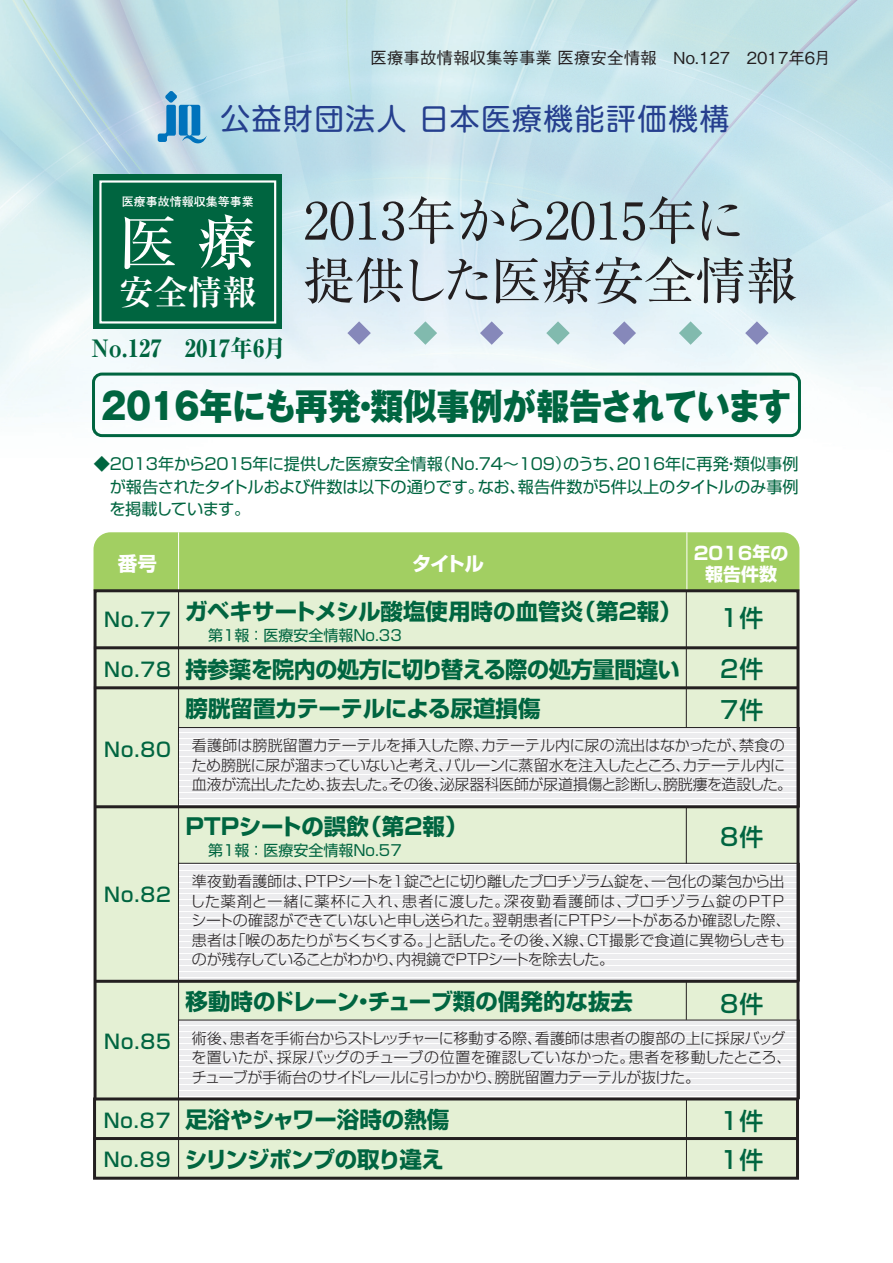
<style>
.page{position:relative;width:893px;height:1263px;background:#fff}
.page>*{position:absolute;margin:0;border:0;box-sizing:border-box;transform-origin:0 0}
.t1{font:59.4px "Ryumin Pro Medium 90 msp RKSJ H";color:#fff}
.t2{font:51px/60px "Ryumin Pro Regular 90 msp RKSJ H";color:#231f20}
.t3{font:36px "Gothic MB101 Pro Heavy 90 msp RKSJ H";letter-spacing:-.01em;color:#006540;scale:.92 1}
.t4{font:34.35px "Ryumin Pro Bold 90 msp RKSJ H";color:#fff}
.t5{font:29.85px "Shin M Go Pro Regular 90 msp RKSJ H";letter-spacing:.05em;color:#253f8e}
.t6{font:24px "Ryumin Pro Heavy 90 msp RKSJ H";color:#006540;scale:.95 1}
.t7{font:24px/39px "Shin Go Pro Medium 90 msp RKSJ H";letter-spacing:.05em;color:#006540}
.t8{font:22.5px/40px "Shin Go Pro Bold 90 msp RKSJ H";letter-spacing:-.015em;color:#006540}
.t9{font:22.5px "Shin Go Pro Bold 90 msp RKSJ H";letter-spacing:-.095em;color:#006540}
.t10{font:19.5px "Shin Go Pro Medium 90 msp RKSJ H";letter-spacing:.05em;color:#006540}
.t11{font:19.5px "Shin Go Pro Bold 90 msp RKSJ H";letter-spacing:-.035em;color:#fff}
.t12{font:18px/21px "Shin Go Pro Bold 90 msp RKSJ H";color:#fff;text-align:center}
.t13{font:16.5px "Gothic BBB Pro Medium 90 msp RKSJ H";color:#231f20}
.t14{font:16.2px "Shin Go Pro Regular 90 msp RKSJ H";letter-spacing:-.085em;color:#006540}
.t15{font:16.2px "Shin Go Pro Regular 90 msp RKSJ H";letter-spacing:-.01em;color:#006540}
.t16{font:16.2px "Shin Go Pro Regular 90 msp RKSJ H";letter-spacing:-.03em;color:#006540}
.t17{font:15px/19.5px "Shin Go Pro Light 90 msp RKSJ H";letter-spacing:-.02em;color:#231f20}
.t18{font:15px "Shin Go Pro Regular 90 msp RKSJ H";color:#006540}
.t19{font:12px "Futo Go B101 Pro Bold 90 msp RKSJ H";color:#fff}
.s1{font-family:"Shin Go Pro Medium 90 msp RKSJ H";font-size:19.5px}
</style>
<div class="page">
<img style="left:0;top:0;width:893px;height:1100px">
<div style="left:98px;top:808px;width:697px;height:172px;background:#e4f0d4"></div>
<div style="left:95px;top:591px;width:704px;height:97px;background:#e4f0d4"></div>
<div style="left:98px;top:983px;width:697px;height:113px;background:#e4f0d4"></div>
<div style="left:98px;top:689px;width:697px;height:116px;background:#e4f0d4"></div>
<div style="left:178px;top:728px;width:621px;height:79px;background:linear-gradient(to right,#f2f2f4,#f2f2f4)"></div>
<div style="left:178px;top:727px;width:621px;height:80px;border:1px solid #231f20"></div>
<svg style="left:180px;top:865px;width:615px;height:114px;fill:#ececee"></svg>
<div style="left:178px;top:863px;width:621px;height:118px;border:1px solid #231f20"></div>
<svg style="left:180px;top:1022px;width:615px;height:74px;fill:#ececee"></svg>
<div style="left:92px;top:373px;width:709px;height:64px;border:3px solid #006540;border-radius:8px"></div>
<div style="left:94px;top:532px;width:705px;height:57px;background:#a2cf62"></div>
<hr style="left:178px;top:532px;width:1px;height:59px;background:#fff">
<hr style="left:686px;top:532px;width:1px;height:59px;background:#fff">
<div style="left:94px;top:175px;width:188px;height:154px;background:#006540"></div>
<div style="left:99px;top:180px;width:177px;height:144px;border:2px solid #fff"></div>
<svg style="left:347px;top:321px;width:24px;height:24px"></svg>
<svg style="left:414px;top:321px;width:23px;height:24px"></svg>
<svg style="left:480px;top:321px;width:23px;height:24px"></svg>
<svg style="left:546px;top:321px;width:24px;height:24px"></svg>
<svg style="left:612px;top:321px;width:24px;height:24px"></svg>
<svg style="left:679px;top:321px;width:23px;height:24px"></svg>
<svg style="left:745px;top:321px;width:23px;height:24px"></svg>
<svg style="left:158px;top:91px;width:49px;height:52px;background:#72b0d5"></svg>
<div style="left:94px;top:589px;width:705px;height:511px;border:3px solid #231f20"></div>
<hr style="left:178px;top:591px;width:1px;height:137px;background:#231f20">
<hr style="left:686px;top:591px;width:1px;height:137px;background:#231f20">
<hr style="left:94px;top:646px;width:704px;height:3px;background:#231f20">
<hr style="left:94px;top:686px;width:704px;height:3px;background:#231f20">
<hr style="left:95px;top:805px;width:703px;height:3px;background:#231f20">
<hr style="left:178px;top:807px;width:1px;height:57px;background:#231f20">
<hr style="left:686px;top:807px;width:1px;height:57px;background:#231f20">
<hr style="left:95px;top:980px;width:703px;height:3px;background:#231f20">
<hr style="left:178px;top:981px;width:1px;height:39px;background:#231f20">
<hr style="left:686px;top:981px;width:1px;height:39px;background:#231f20">
<div style="left:95px;top:1099px;width:702px;height:79px;background:#e4f0d4"></div>
<div style="left:93px;top:1097px;width:706px;height:83px;border:3px solid #231f20"></div>
<hr style="left:178px;top:1099px;width:1px;height:79px;background:#231f20">
<hr style="left:686px;top:1099px;width:1px;height:79px;background:#231f20">
<hr style="left:93px;top:1137px;width:704px;height:3px;background:#231f20">
<p class="t13" style="left:371px;top:51px;width:462px">医療事故情報収集等事業 医療安全情報　No.127　2017年6月</p>
<h3 class="t5" style="left:221px;top:107px;width:511px">公益財団法人 日本医療機能評価機構</h3>
<p class="t19" style="left:122px;top:197px;width:133px">医療事故情報収集等事業</p>
<h1 class="t1" style="left:119px;top:220px;width:140px">医 療</h1>
<h3 class="t4" style="left:119px;top:279px;width:139px">安全情報</h3>
<h3 class="t6" style="left:92px;top:339px;width:206px">No.127　2017年6月</h3>
<h2 class="t2" style="left:304px;top:197px;width:495px">2013年から2015年に提供した医療安全情報</h2>
<h3 class="t3" style="left:101px;top:393px;width:752px">2016年にも再発・類似事例が報告されています</h3>
<p class="t14" style="left:94px;top:458px;width:706px">◆２０１３年から２０１５年に提供した医療安全情報（No.７４～１０９）のうち、２０１６年に再発・類似事例</p>
<p class="t15" style="left:110px;top:481px;width:690px">が報告されたタイトルおよび件数は以下の通りです。なお、報告件数が5件以上のタイトルのみ事例</p>
<p class="t16" style="left:94px;top:503px;width:158px">　を掲載しています。</p>
<h3 class="t11" style="left:118px;top:556px;width:40px">番号</h3>
<p class="t12" style="left:694px;top:545px;width:96px">2016年の報告件数</p>
<h3 class="t11" style="left:412px;top:556px;width:74px">タイトル</h3>
<h3 class="t8" style="left:104px;top:594px;width:579px"><sub>No.77</sub> ガベキサートメシル酸塩使用時の血管炎（第２報）</h3>
<p class="t18" style="left:208px;top:629px;width:195px">第1報 ：医療安全情報No.33</p>
<h3 class="t8" style="left:104px;top:653px;width:577px"><span class="s1">No.78</span> 持参薬を院内の処方に切り替える際の処方量間違い</h3>
<h3 class="t7" style="left:720px;top:653px;width:45px">2件</h3>
<h3 class="t7" style="left:720px;top:602px;width:45px">1件</h3>
<h3 class="t10" style="left:104px;top:742px;width:68px">No.80</h3>
<h3 class="t10" style="left:104px;top:887px;width:68px">No.82</h3>
<h3 class="t10" style="left:104px;top:1034px;width:68px">No.85</h3>
<h3 class="t8" style="left:186px;top:692px;width:356px">膀胱留置カテーテルによる尿道損傷</h3>
<h3 class="t7" style="left:720px;top:694px;width:45px">7件</h3>
<p class="t17" style="left:192px;top:738px;width:602px">看護師は膀胱留置カテーテルを挿入した際、カテーテル内に尿の流出はなかったが、禁食のため膀胱に尿が溜まっていないと考え、バルーンに蒸留水を注入したところ、カテーテル内に血液が流出したため、抜去した。その後、泌尿器科医師が尿道損傷と診断し、膀胱瘻を造設した。</p>
<h3 class="t9" style="left:183px;top:818px;width:285px">ＰＴＰシートの誤飲（第２報）</h3>
<p class="t18" style="left:208px;top:845px;width:195px">第1報 ：医療安全情報No.57</p>
<h3 class="t7" style="left:720px;top:820px;width:45px">8件</h3>
<p class="t17" style="left:190px;top:874px;width:602px">準夜勤看護師は、ＰＴＰシートを1錠ごとに切り離したブロチゾラム錠を、一包化の薬包から出した薬剤と一緒に薬杯に入れ、患者に渡した。深夜勤看護師は、ブロチゾラム錠のＰＴＰシートの確認ができていないと申し送られた。翌朝患者にＰＴＰシートがあるか確認した際、患者は「喉のあたりがちくちくする。」と話した。その後、X線、CT撮影で食道に異物らしきものが残存していることがわかり、内視鏡でPTPシートを除去した。</p>
<h3 class="t8" style="left:186px;top:984px;width:449px">移動時のドレーン・チューブ類の偶発的な抜去</h3>
<h3 class="t7" style="left:720px;top:987px;width:45px">8件</h3>
<p class="t17" style="left:192px;top:1031px;width:601px">術後、患者を手術台からストレッチャーに移動する際、看護師は患者の腹部の上に採尿バッグを置いたが、採尿バッグのチューブの位置を確認していなかった。患者を移動したところ、チューブが手術台のサイドレールに引っかかり、膀胱留置カテーテルが抜けた。</p>
<h3 class="t8" style="left:104px;top:1102px;width:347px"><span class="s1">No.87</span> 足浴やシャワー浴時の熱傷<br><span class="s1">No.89</span> シリンジポンプの取り違え</h3>
<h3 class="t7" style="left:720px;top:1105px;width:45px">1件<br>1件</h3>
</div>
